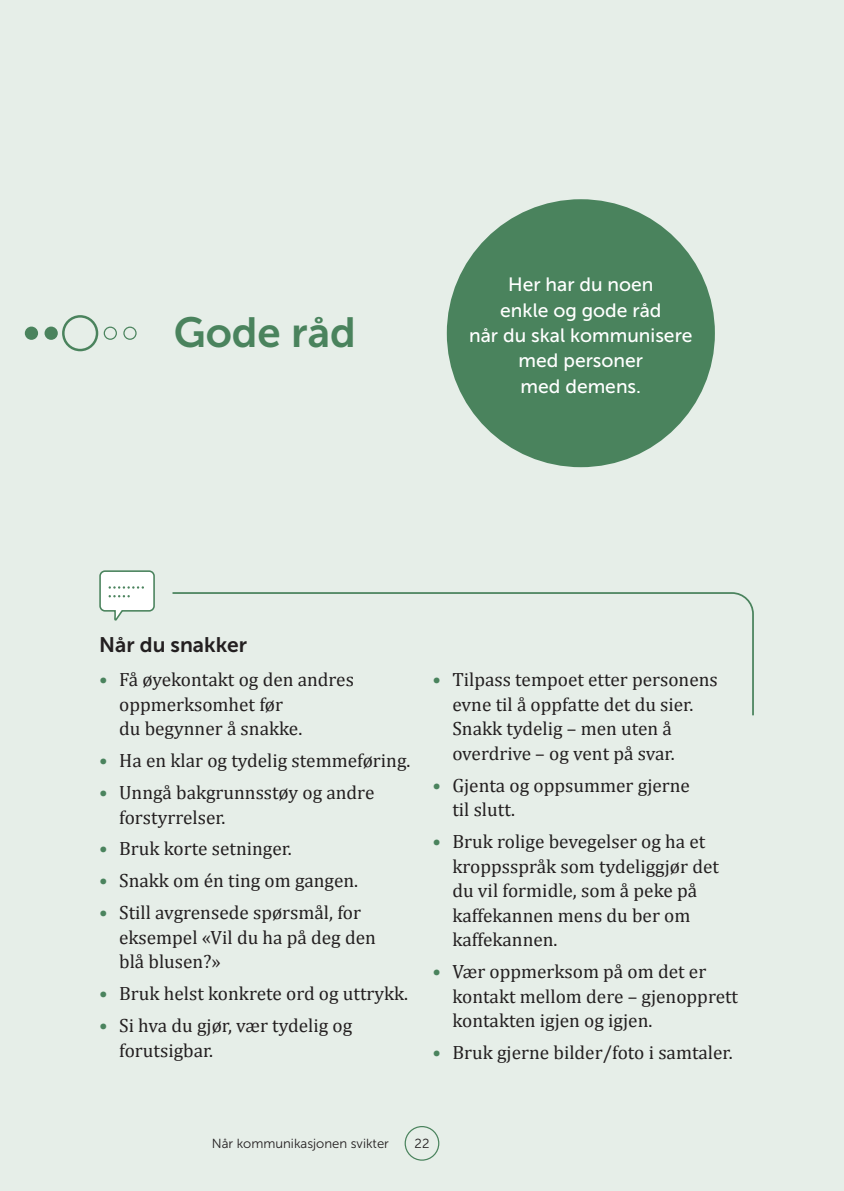
<style>
.page{position:relative;width:844px;height:1191px;background:#fff}
.page>*{position:absolute;margin:0;border:0;box-sizing:border-box;transform-origin:0 0}
.t1{font:42px "Museo Sans 700";color:#4a835d}
.t2{font:21px "Museo Sans 700";color:#231f20}
.t3{font:19.25px/24.5px "Cambria";color:#231f20}
.t4{font:19.25px/25.4px "Museo Sans 500";color:#fff;text-align:center}
.t5{font:13.12px "Museo Sans 300";color:#231f20}
.s1{color:#4a835d}
</style>
<div class="page">
<div style="left:0;top:0;width:843px;height:1191px;background:#e6eee8"></div>
<div style="left:25px;top:326px;width:13px;height:14px;background:#4a835d;border-radius:50%"></div>
<div style="left:45px;top:326px;width:13px;height:14px;background:#4a835d;border-radius:50%"></div>
<svg style="left:104px;top:326px;width:13px;height:14px"></svg>
<svg style="left:123px;top:326px;width:14px;height:14px"></svg>
<svg style="left:62px;top:315px;width:36px;height:36px"></svg>
<div style="left:446px;top:199px;width:268px;height:268px;background:#4a835d;border-radius:50%"></div>
<svg style="left:99px;top:570px;width:56px;height:51px"></svg>
<svg style="left:172px;top:592px;width:582px;height:124px"></svg>
<div style="left:404px;top:1126px;width:35px;height:34px;border:1px solid #4a835d;border-radius:50%"></div>
<h1 class="t1" style="left:174px;top:309px;width:183px">Gode råd</h1>
<p class="t4" style="left:469px;top:272px;width:225px">Her har du noen<br>enkle og gode råd<br>når du skal kommunisere med personer<br>med demens.</p>
<p class="t2" style="left:99px;top:633px;width:149px">Når du snakker</p>
<p class="t3" style="left:119px;top:667px;width:236px;text-indent:-20px"><span class="s1">•</span> Få øyekontakt og den andres oppmerksomhet før<br>du begynner å snakke.</p>
<p class="t3" style="left:99px;top:748px;width:312px"><span class="s1">•</span> Ha en klar og tydelig stemmeføring.</p>
<p class="t3" style="left:119px;top:780px;width:257px;text-indent:-20px"><span class="s1">•</span> Unngå bakgrunnsstøy og andre forstyrrelser.</p>
<p class="t3" style="left:99px;top:836px;width:194px"><span class="s1">•</span> Bruk korte setninger.</p>
<p class="t3" style="left:99px;top:868px;width:260px"><span class="s1">•</span> Snakk om én ting om gangen.</p>
<p class="t3" style="left:119px;top:900px;width:258px;text-indent:-20px"><span class="s1">•</span> Still avgrensede spørsmål, for eksempel «Vil du ha på deg den blå blusen?»</p>
<p class="t3" style="left:99px;top:981px;width:310px"><span class="s1">•</span> Bruk helst konkrete ord og uttrykk.</p>
<p class="t3" style="left:119px;top:1013px;width:234px;text-indent:-20px"><span class="s1">•</span> Si hva du gjør, vær tydelig og forutsigbar.</p>
<p class="t3" style="left:452px;top:667px;width:267px;text-indent:-20px"><span class="s1">•</span> Tilpass tempoet etter personens evne til å oppfatte det du sier.<br>Snakk tydelig – men uten å overdrive – og vent på svar.</p>
<p class="t3" style="left:452px;top:772px;width:239px;text-indent:-20px"><span class="s1">•</span> Gjenta og oppsummer gjerne til slutt.</p>
<p class="t3" style="left:452px;top:829px;width:268px;text-indent:-20px"><span class="s1">•</span> Bruk rolige bevegelser og ha et kroppsspråk som tydeliggjør det du vil formidle, som å peke på kaffekannen mens du ber om kaffekannen.</p>
<p class="t3" style="left:452px;top:959px;width:287px;text-indent:-20px"><span class="s1">•</span> Vær oppmerksom på om det er kontakt mellom dere – gjenopprett kontakten igjen og igjen.</p>
<p class="t3" style="left:432px;top:1040px;width:301px"><span class="s1">•</span> Bruk gjerne bilder/foto i samtaler.</p>
<p class="t5" style="left:212px;top:1136px;width:179px">Når kommunikasjonen svikter</p>
<p class="t5" style="left:414px;top:1136px;width:16px">22</p>
</div>
